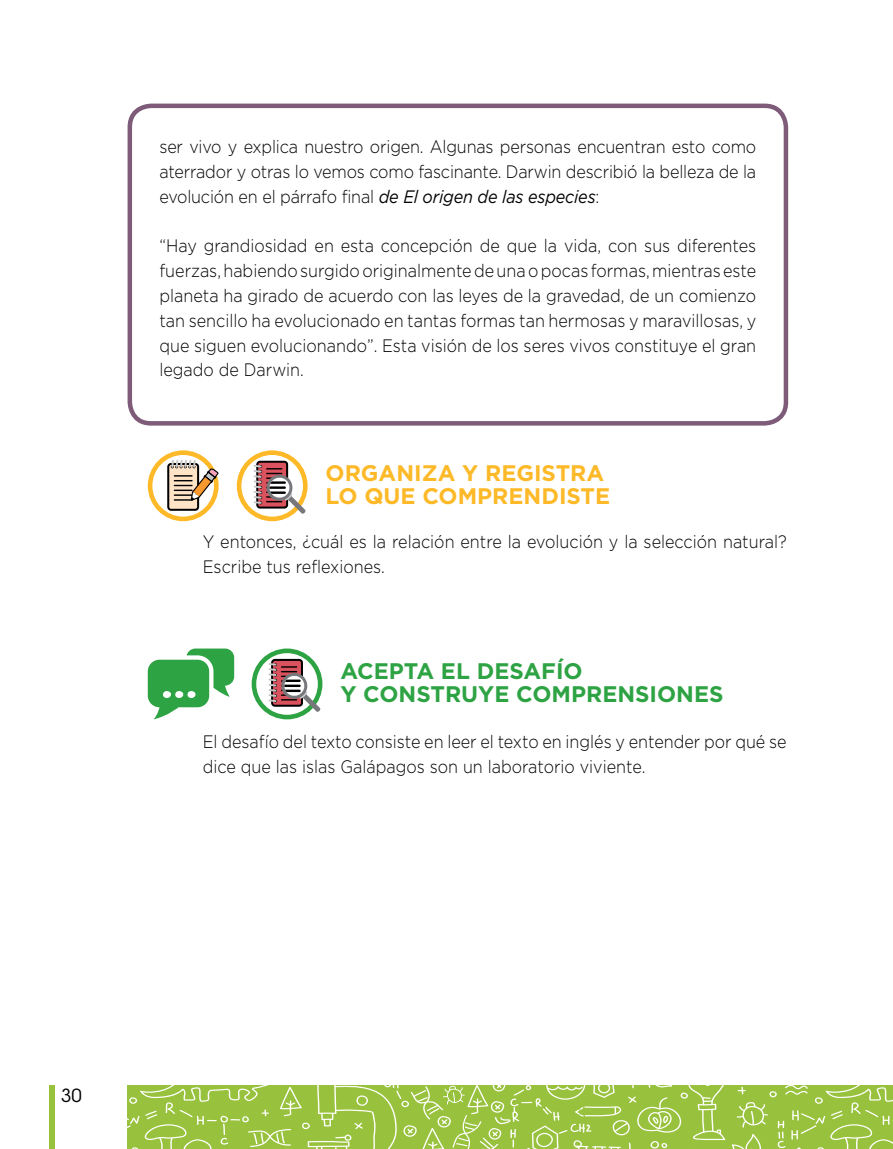
<style>
.page{position:relative;width:893px;height:1149px;background:#fff}
.page>*{position:absolute;margin:0;border:0;box-sizing:border-box;transform-origin:0 0}
.t1{font:700 22.5px/22.5px "Gotham";color:#2da343}
.t2{font:700 22.5px/22.5px "Gotham";color:#fdb927}
.t3{font:300 18px/24.8px "Gotham";color:#000;scale:.9 1}
.t4{font:18px "ITC Avant Garde Std";color:#000}
.s1{font-weight:400;font-style:italic}
</style>
<div class="page">
<div style="left:50px;top:1084px;width:5px;height:64px;background:#98c23d"></div>
<svg style="left:128px;top:1085px;width:765px;height:63px;background:#a3c852"></svg>
<svg style="left:148px;top:648px;width:86px;height:71px"></svg>
<svg style="left:252px;top:648px;width:70px;height:71px"></svg>
<div style="left:256px;top:653px;width:62px;height:61px;background:#fff;border-radius:50%"></div>
<div style="left:271px;top:658px;width:32px;height:48px;background:#000;border-radius:4px"></div>
<div style="left:273px;top:660px;width:28px;height:44px;background:#da525d;border-radius:2px"></div>
<svg style="left:268px;top:662px;width:53px;height:50px"></svg>
<svg style="left:148px;top:450px;width:71px;height:71px"></svg>
<div style="left:152px;top:455px;width:62px;height:61px;background:#fff;border-radius:50%"></div>
<svg style="left:167px;top:463px;width:32px;height:47px"></svg>
<div style="left:169px;top:465px;width:28px;height:43px;background:#ffe3c6;border-radius:2px"></div>
<svg style="left:171px;top:459px;width:48px;height:41px"></svg>
<svg style="left:237px;top:450px;width:71px;height:71px"></svg>
<div style="left:241px;top:455px;width:62px;height:61px;background:#fff;border-radius:50%"></div>
<div style="left:256px;top:460px;width:32px;height:48px;background:#000;border-radius:4px"></div>
<div style="left:258px;top:462px;width:28px;height:44px;background:#da525d;border-radius:2px"></div>
<svg style="left:254px;top:464px;width:52px;height:50px"></svg>
<div style="left:128px;top:103px;width:660px;height:322px;border:4px solid #7e5b78;border-radius:21px"></div>
<p class="t3" style="left:159px;top:134px;width:665px;text-align:justify">ser vivo y explica nuestro origen. Algunas personas encuentran esto como aterrador y otras lo vemos como fascinante. Darwin describió la belleza de la evolución en el párrafo final <span class="s1">de El origen de las especies</span>:</p>
<p class="t3" style="left:159px;top:233px;width:665px;text-align:justify">“Hay grandiosidad en esta concepción de que la vida, con sus diferentes fuerzas, habiendo surgido originalmente de una o pocas formas, mientras este planeta ha girado de acuerdo con las leyes de la gravedad, de un comienzo tan sencillo ha evolucionado en tantas formas tan hermosas y maravillosas, y que siguen evolucionando”. Esta visión de los seres vivos constituye el gran legado de Darwin.</p>
<p class="t2" style="left:326px;top:461px;width:286px">ORGANIZA Y REGISTRA<br>LO QUE COMPRENDISTE</p>
<p class="t3" style="left:203px;top:529px;width:650px">Y entonces, ¿cuál es la relación entre la evolución y la selección natural?<br>Escribe tus reflexiones.</p>
<p class="t1" style="left:340px;top:659px;width:385px">ACEPTA EL DESAFÍO<br>Y CONSTRUYE COMPRENSIONES</p>
<p class="t3" style="left:203px;top:728px;width:650px">El desafío del texto consiste en leer el texto en inglés y entender por qué se dice que las islas Galápagos son un laboratorio viviente.</p>
<p class="t4" style="left:61px;top:1084px;width:22px">30</p>
</div>
